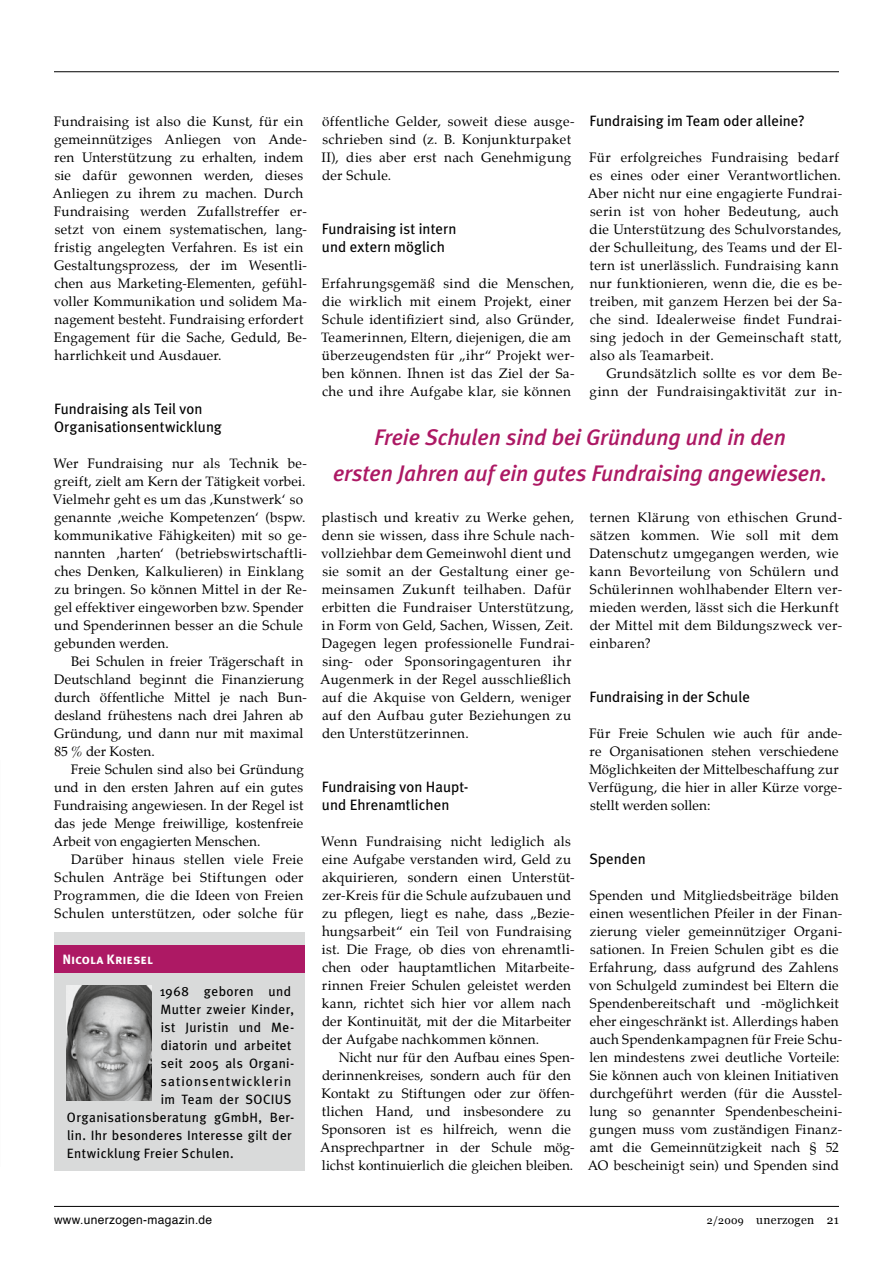
<style>
.page{position:relative;width:893px;height:1263px;background:#fff}
.page>*{position:absolute;margin:0;border:0;box-sizing:border-box;transform-origin:0 0}
.t1{font:italic 500 22.5px/36px "Meta Plus";letter-spacing:-.005em;color:#ad1964;text-align:center}
.t2{font:15px/18px "Meta Plus";color:#000}
.t3{font:13.5px/18px "Palatino";letter-spacing:.02em;color:#000}
.t4{font:13.5px "Meta Plus";letter-spacing:.03em;color:#000}
.t5{font:13.5px "Meta Plus";letter-spacing:.075em;color:#000}
.t6{font:13.5px "Meta Plus Bold Caps";letter-spacing:.005em;color:#fff}
.t7{font:12px "Helvetica";letter-spacing:.025em;color:#000}
.t8{font:12px "Georgia";letter-spacing:.025em;color:#000}
.s1{font-size:10.5px}
</style>
<div class="page">
<div style="left:54px;top:932px;width:250px;height:238px;background:#d9dada"></div>
<div style="left:54px;top:945px;width:250px;height:27px;background:#ad1964"></div>
<img style="left:67px;top:985px;width:85px;height:115px">
<hr style="left:54px;top:1206px;width:785px;height:1px;background:#000">
<hr style="left:54px;top:71px;width:785px;height:1px;background:#000">
<p class="t3" style="left:53px;top:112px;width:256px">Fundraising ist also die Kunst, für ein gemeinnütziges Anliegen von Ande&shy;ren Unterstützung zu erhalten, indem sie dafür gewonnen werden, dieses Anliegen zu ihrem zu machen. Durch Fundraising werden Zufallstreffer er&shy;setzt von einem systematischen, lang&shy;fristig angelegten Verfahren. Es ist ein Gestaltungsprozess, der im Wesentli&shy;chen aus Marketing-Elementen, gefühl&shy;voller Kommunikation und solidem Ma&shy;nagement besteht. Fundraising erfordert Engagement für die Sache, Geduld, Be&shy;harrlichkeit und Ausdauer.</p>
<p class="t2" style="left:54px;top:400px;width:169px">Fundraising als Teil von<br>Organisationsentwicklung</p>
<p class="t3" style="left:53px;top:454px;width:256px">Wer Fundraising nur als Technik be&shy;greift, zielt am Kern der Tätigkeit vorbei.<br>Vielmehr geht es um das ‚Kunstwerk‘ so genannte ‚weiche Kompetenzen‘ (bspw. kommunikative Fähigkeiten) mit so ge&shy;nannten ‚harten‘ (betriebswirtschaftli&shy;ches Denken, Kalkulieren) in Einklang zu bringen. So können Mittel in der Re&shy;gel effektiver eingeworben bzw. Spender und Spenderinnen besser an die Schule gebunden werden.</p>
<p class="t3" style="left:54px;top:652px;width:254px;text-indent:17px">Bei Schulen in freier Trägerschaft in Deutschland beginnt die Finanzierung durch öffentliche Mittel je nach Bun&shy;desland frühestens nach drei Jahren ab Gründung, und dann nur mit maximal 85 % der Kosten.</p>
<p class="t3" style="left:53px;top:760px;width:253px;text-align:justify;text-indent:18px">Freie Schulen sind also bei Gründung und in den ersten Jahren auf ein gutes Fundraising angewiesen. In der Regel ist das jede Menge freiwillige, kostenfreie Arbeit von engagierten Menschen.</p>
<p class="t3" style="left:54px;top:850px;width:251px;text-align:justify;text-indent:17px">Darüber hinaus stellen viele Freie Schulen Anträge bei Stiftungen oder Programmen, die die Ideen von Freien Schulen unterstützen, oder solche für</p>
<p class="t6" style="left:63px;top:951px;width:92px">Nicola Kriesel</p>
<p class="t4" style="left:160px;top:983px;width:133px">1968 geboren und</p>
<p class="t4" style="left:160px;top:1001px;width:135px">Mutter zweier Kinder,</p>
<p class="t4" style="left:161px;top:1019px;width:135px">ist Juristin und Me-</p>
<p class="t4" style="left:161px;top:1037px;width:132px">diatorin und arbeitet</p>
<p class="t4" style="left:161px;top:1055px;width:135px">seit 2005 als Organi-</p>
<p class="t5" style="left:161px;top:1073px;width:132px">sationsentwicklerin</p>
<p class="t4" style="left:161px;top:1091px;width:132px">im Team der SOCIUS</p>
<p class="t4" style="left:67px;top:1109px;width:229px">Organisationsberatung gGmbH, Ber-</p>
<p class="t4" style="left:67px;top:1127px;width:226px">lin. Ihr besonderes Interesse gilt der</p>
<p class="t4" style="left:67px;top:1145px;width:168px">Entwicklung Freier Schulen.</p>
<p class="t3" style="left:322px;top:112px;width:254px">öffentliche Gelder, soweit diese ausge&shy;schrieben sind (z. B. Konjunkturpaket<br>II), dies aber erst nach Genehmigung der Schule.</p>
<p class="t2" style="left:322px;top:220px;width:136px">Fundraising ist intern und extern möglich</p>
<p class="t3" style="left:321px;top:274px;width:255px">Erfahrungsgemäß sind die Menschen, die wirklich mit einem Projekt, einer Schule identifiziert sind, also Gründer, Teamerinnen, Eltern, diejenigen, die am überzeugendsten für „ihr“ Projekt wer&shy;ben können. Ihnen ist das Ziel der Sa&shy;che und ihre Aufgabe klar, sie können</p>
<p class="t2" style="left:589px;top:112px;width:217px">Fundraising im Team oder alleine?</p>
<p class="t3" style="left:588px;top:148px;width:256px">Für erfolgreiches Fundraising bedarf es eines oder einer Verantwortlichen.<br>Aber nicht nur eine engagierte Fundrai&shy;serin ist von hoher Bedeutung, auch die Unterstützung des Schulvorstandes, der Schulleitung, des Teams und der El&shy;tern ist unerlässlich. Fundraising kann nur funktionieren, wenn die, die es be&shy;treiben, mit ganzem Herzen bei der Sa&shy;che sind. Idealerweise findet Fundrai&shy;sing jedoch in der Gemeinschaft statt, also als Teamarbeit.</p>
<p class="t3" style="left:590px;top:364px;width:254px;text-align:right">Grundsätzlich sollte es vor dem Be&shy;ginn der Fundraisingaktivität zur in-</p>
<h1 class="t1" style="left:333px;top:419px;width:496px">Freie Schulen sind bei Gründung und in den<br>ersten Jahren auf ein gutes Fundraising angewiesen.</h1>
<p class="t3" style="left:320px;top:508px;width:256px">plastisch und kreativ zu Werke gehen, denn sie wissen, dass ihre Schule nach&shy;vollziehbar dem Gemeinwohl dient und sie somit an der Gestaltung einer ge&shy;meinsamen Zukunft teilhaben. Dafür erbitten die Fundraiser Unterstützung, in Form von Geld, Sachen, Wissen, Zeit.<br>Dagegen legen professionelle Fundrai&shy;sing- oder Sponsoringagenturen ihr Augenmerk in der Regel ausschließlich auf die Akquise von Geldern, weniger auf den Aufbau guter Beziehungen zu den Unterstützerinnen.</p>
<p class="t2" style="left:322px;top:778px;width:148px">Fundraising von Haupt&shy;und Ehrenamtlichen</p>
<p class="t3" style="left:321px;top:832px;width:255px">Wenn Fundraising nicht lediglich als eine Aufgabe verstanden wird, Geld zu akquirieren, sondern einen Unterstüt&shy;zer-Kreis für die Schule aufzubauen und zu pflegen, liegt es nahe, dass „Bezie&shy;hungsarbeit“ ein Teil von Fundraising ist. Die Frage, ob dies von ehrenamtli&shy;chen oder hauptamtlichen Mitarbeite&shy;rinnen Freier Schulen geleistet werden kann, richtet sich hier vor allem nach der Kontinuität, mit der die Mitarbeiter der Aufgabe nachkommen können.</p>
<p class="t3" style="left:320px;top:1048px;width:256px;text-indent:19px">Nicht nur für den Aufbau eines Spen&shy;derinnenkreises, sondern auch für den Kontakt zu Stiftungen oder zur öffen&shy;tlichen Hand, und insbesondere zu Sponsoren ist es hilfreich, wenn die Ansprechpartner in der Schule mög&shy;lichst kontinuierlich die gleichen bleiben.</p>
<p class="t3" style="left:589px;top:508px;width:254px">ternen Klärung von ethischen Grund&shy;sätzen kommen. Wie soll mit dem Datenschutz umgegangen werden, wie kann Bevorteilung von Schülern und Schülerinnen wohlhabender Eltern ver&shy;mieden werden, lässt sich die Herkunft der Mittel mit dem Bildungszweck ver&shy;einbaren?</p>
<p class="t2" style="left:589px;top:688px;width:162px">Fundraising in der Schule</p>
<p class="t3" style="left:588px;top:724px;width:256px">Für Freie Schulen wie auch für ande&shy;re Organisationen stehen verschiedene Möglichkeiten der Mittelbeschaffung zur Verfügung, die hier in aller Kürze vorge&shy;stellt werden sollen:</p>
<p class="t2" style="left:589px;top:850px;width:58px">Spenden</p>
<p class="t3" style="left:588px;top:886px;width:256px">Spenden und Mitgliedsbeiträge bilden einen wesentlichen Pfeiler in der Finan&shy;zierung vieler gemeinnütziger Organi&shy;sationen. In Freien Schulen gibt es die Erfahrung, dass aufgrund des Zahlens von Schulgeld zumindest bei Eltern die Spendenbereitschaft und -möglichkeit eher eingeschränkt ist. Allerdings haben auch Spendenkampagnen für Freie Schu&shy;len mindestens zwei deutliche Vorteile:<br>Sie können auch von kleinen Initiativen durchgeführt werden (für die Ausstel&shy;lung so genannter Spendenbescheini&shy;gungen muss vom zuständigen Finanz&shy;amt die Gemeinnützigkeit nach § 52<br>AO bescheinigt sein) und Spenden sind</p>
<p class="t7" style="left:54px;top:1211px;width:160px">www.unerzogen-magazin.de</p>
<p class="t8" style="left:707px;top:1213px;width:134px"><span class="s1">2/2009</span> unerzogen 21</p>
</div>
